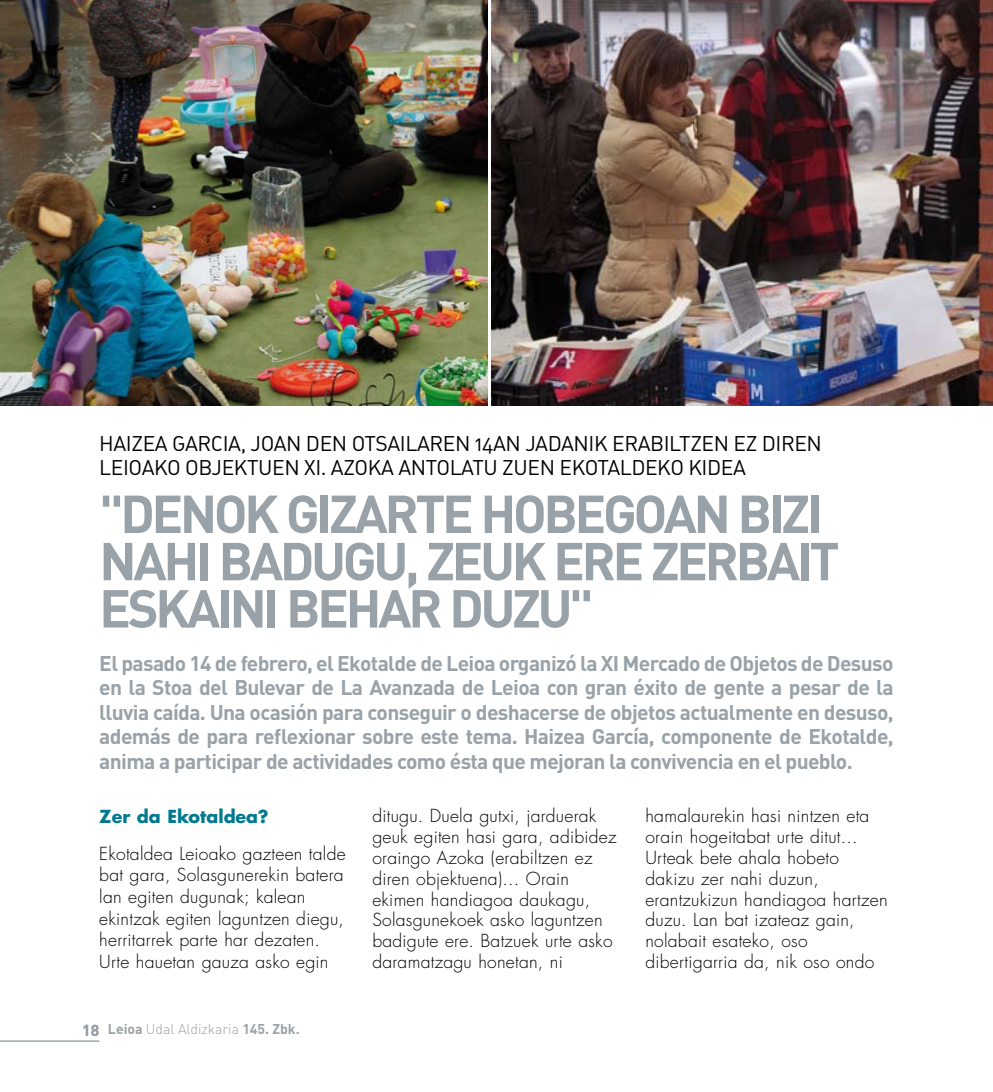
<style>
.page{position:relative;width:993px;height:1092px;background:#fff}
.page>*{position:absolute;margin:0;border:0;box-sizing:border-box;transform-origin:0 0}
.t1{font:700 52.5px "DIN";color:#99a2a8}
.t2{font:700 21px/24.5px "DIN";letter-spacing:-.03em;color:#99a2a8;text-align:justify}
.t3{font:21px/24.5px "DIN Regular Alternate";letter-spacing:-.02em;color:#000}
.t4{font:300 17.5px/20.8px "Futura";letter-spacing:.015em;color:#000}
.t5{font:700 17.5px "Futura";color:#00798f}
.t6{font:300 14px "DIN";color:#99a2a8}
.s1{font-weight:700;font-size:15.75px}
.s2{font-weight:700}
</style>
<div class="page">
<hr style="left:0;top:1040px;width:99px;height:1px;background:#99a2a8">
<img style="left:0;top:0;width:487px;height:405px">
<img style="left:491px;top:0;width:501px;height:405px">
<p class="t3" style="left:99px;top:430px;width:724px">HAIZEA GARCIA, JOAN DEN OTSAILAREN 14AN JADANIK E RABILTZEN EZ D IREN<br>LEIOAKO OBJEKTUEN XI . AZOKA ANTOLATU ZUEN EKOTALDEKO KIDEA</p>
<h1 class="t1" style="left:99px;top:479px;width:84px">"Denok</h1>
<h1 class="t1" style="left:285px;top:479px;width:28px">gizarte</h1>
<h1 class="t1" style="left:480px;top:479px;width:32px">hobegoan</h1>
<h1 class="t1" style="left:737px;top:479px;width:21px">bizi</h1>
<h1 class="t1" style="left:99px;top:527px;width:27px">nahi</h1>
<h1 class="t1" style="left:218px;top:527px;width:32px">badugu</h1>
<h1 class="t1" style="left:405px;top:527px;width:52px">, zeuk</h1>
<h1 class="t1" style="left:553px;top:527px;width:29px">ere</h1>
<h1 class="t1" style="left:650px;top:527px;width:28px">zerbait</h1>
<h1 class="t1" style="left:99px;top:574px;width:26px">eskaini</h1>
<h1 class="t1" style="left:286px;top:574px;width:32px">behar</h1>
<h1 class="t1" style="left:449px;top:574px;width:30px">duzu</h1>
<h1 class="t1" style="left:569px;top:574px;width:26px">"</h1>
<p class="t2" style="left:99px;top:649px;width:795px">El pasado 14 de febrero, el Ekotalde de Leioa organizó la XI Mercado de Objetos de Desuso en la Stoa del Bulevar de La Avanzada de Leioa con gran éxito de gente a pesar de la lluvia caída. Una ocasión para conseguir o deshacerse de objetos actualmente en desuso, además de para reflexionar sobre este tema. Haizea García, componente de Ekotalde, anima a participar de actividades como ésta que mejoran la convivencia en el pueblo.</p>
<p class="t5" style="left:99px;top:804px;width:171px">Zer da Ekotaldea?</p>
<p class="t4" style="left:99px;top:842px;width:248px;line-height:21.7px">Ekotaldea Leioako gazteen talde bat gara, Solasgunerekin batera lan egiten dugunak; kalean ekintzak egiten laguntzen diegu, herritarrek parte har dezaten.<br>Urte hauetan gauza asko egin</p>
<p class="t4" style="left:372px;top:806px;width:245px">ditugu. Duela gutxi, jarduerak geuk egiten hasi gara, adibidez oraingo Azoka (erabiltzen ez diren objektuena)... Orain ekimen handiagoa daukagu,<br>Solasgunekoek asko laguntzen badigute ere. Batzuek urte asko daramatzagu honetan, ni</p>
<p class="t4" style="left:645px;top:806px;width:243px">hamalaurekin hasi nintzen eta orain hogeitabat urte ditut...<br>Urteak bete ahala hobeto dakizu zer nahi duzun, erantzukizun handiagoa hartzen duzu. Lan bat izateaz gain, nolabait esateko, oso dibertigarria da, nik oso ondo</p>
<p class="t6" style="left:82px;top:1020px;width:219px"><span class="s1">18</span> <span class="s2">Leioa</span> Udal Aldizkaria <span class="s2">145. Zbk.</span></p>
</div>
